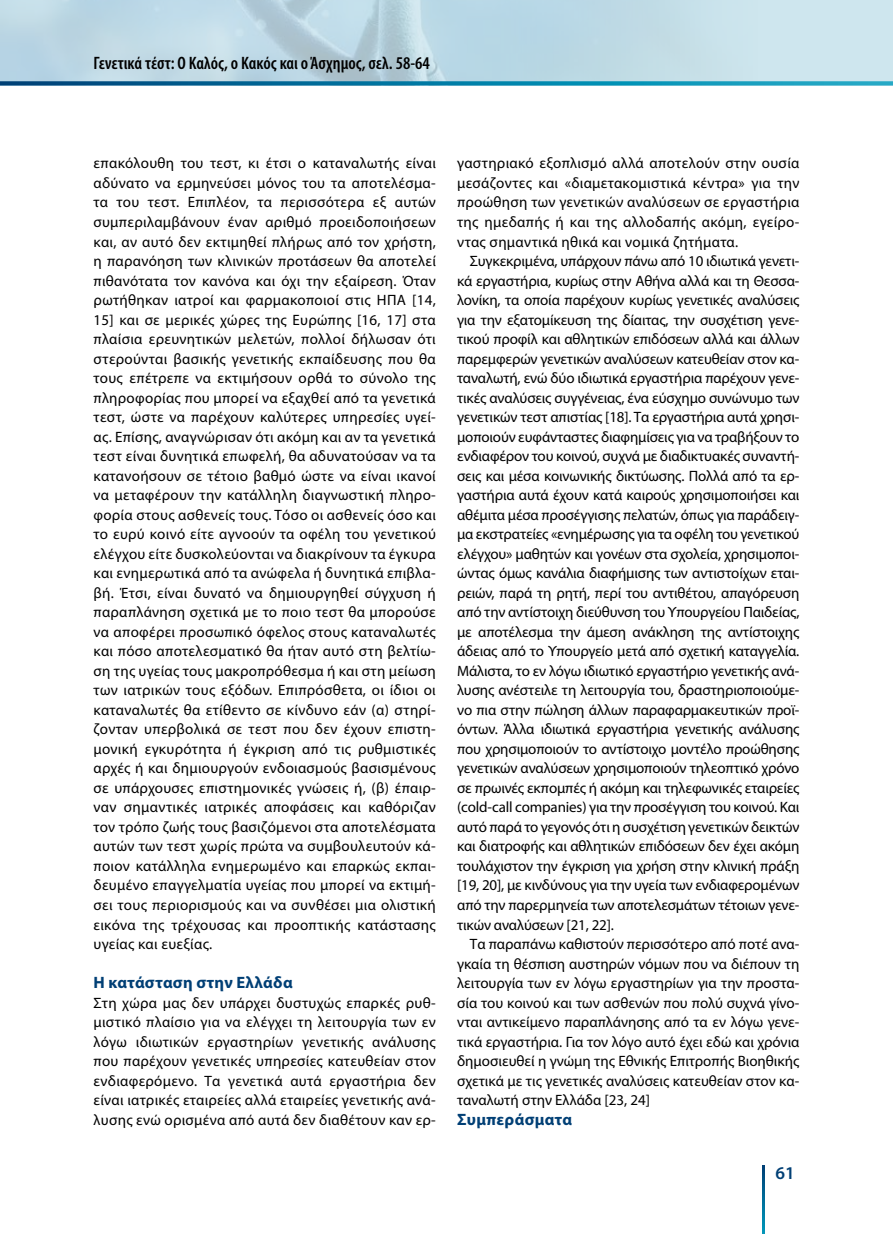
<style>
.page{position:relative;width:893px;height:1234px;background:#fff}
.page>*{position:absolute;margin:0;border:0;box-sizing:border-box;transform-origin:0 0}
.t1{font:600 condensed 18px "Myriad Pro";color:#000}
.t2{font:600 18px "Myriad Pro";color:#003f75}
.t3{font:700 16.5px "Myriad Pro";letter-spacing:.02em;color:#003f75}
.t4{font:15px/19.5px "Myriad Pro";letter-spacing:.015em;color:#000;text-align:justify}
</style>
<div class="page">
<svg style="left:0;top:0;width:893px;height:81px;background:#bfdae5"></svg>
<svg style="left:0;top:81px;width:893px;height:4px;background:#1380a7"></svg>
<svg style="left:762px;top:1165px;width:2px;height:68px"></svg>
<p class="t1" style="left:94px;top:52px;width:338px">Γενετικά τέστ: Ο Καλός, ο Κακός και ο Άσχημος, σελ. 58-64</p>
<p class="t4" style="left:94px;top:153px;width:344px">επακόλουθη του τεστ, κι έτσι ο καταναλωτής είναι αδύνατο να ερμηνεύσει μόνος του τα αποτελέσμα&shy;τα του τεστ. Επιπλέον, τα περισσότερα εξ αυτών συμπεριλαμβάνουν έναν αριθμό προειδοποιήσεων και, αν αυτό δεν εκτιμηθεί πλήρως από τον χρήστη, η παρανόηση των κλινικών προτάσεων θα αποτελεί πιθανότατα τον κανόνα και όχι την εξαίρεση. Όταν ρωτήθηκαν ιατροί και φαρμακοποιοί στις ΗΠΑ [14, 15] και σε μερικές χώρες της Ευρώπης [16, 17] στα πλαίσια ερευνητικών μελετών, πολλοί δήλωσαν ότι στερούνται βασικής γενετικής εκπαίδευσης που θα τους επέτρεπε να εκτιμήσουν ορθά το σύνολο της πληροφορίας που μπορεί να εξαχθεί από τα γενετικά τεστ, ώστε να παρέχουν καλύτερες υπηρεσίες υγεί&shy;ας. Επίσης, αναγνώρισαν ότι ακόμη και αν τα γενετικά τεστ είναι δυνητικά επωφελή, θα αδυνατούσαν να τα κατανοήσουν σε τέτοιο βαθμό ώστε να είναι ικανοί να μεταφέρουν την κατάλληλη διαγνωστική πληρο&shy;φορία στους ασθενείς τους. Τόσο οι ασθενείς όσο και το ευρύ κοινό είτε αγνοούν τα οφέλη του γενετικού ελέγχου είτε δυσκολεύονται να διακρίνουν τα έγκυρα και ενημερωτικά από τα ανώφελα ή δυνητικά επιβλα&shy;βή. Έτσι, είναι δυνατό να δημιουργηθεί σύγχυση ή παραπλάνηση σχετικά με το ποιο τεστ θα μπορούσε να αποφέρει προσωπικό όφελος στους καταναλωτές και πόσο αποτελεσματικό θα ήταν αυτό στη βελτίω&shy;ση της υγείας τους μακροπρόθεσμα ή και στη μείωση των ιατρικών τους εξόδων. Επιπρόσθετα, οι ίδιοι οι καταναλωτές θα ετίθεντο σε κίνδυνο εάν (α) στηρί&shy;ζονταν υπερβολικά σε τεστ που δεν έχουν επιστη&shy;μονική εγκυρότητα ή έγκριση από τις ρυθμιστικές αρχές ή και δημιουργούν ενδοιασμούς βασισμένους σε υπάρχουσες επιστημονικές γνώσεις ή, (β) έπαιρ&shy;ναν σημαντικές ιατρικές αποφάσεις και καθόριζαν τον τρόπο ζωής τους βασιζόμενοι στα αποτελέσματα αυτών των τεστ χωρίς πρώτα να συμβουλευτούν κά&shy;ποιον κατάλληλα ενημερωμένο και επαρκώς εκπαι&shy;δευμένο επαγγελματία υγείας που μπορεί να εκτιμή&shy;σει τους περιορισμούς και να συνθέσει μια ολιστική εικόνα της τρέχουσας και προοπτικής κατάστασης υγείας και ευεξίας.</p>
<p class="t3" style="left:94px;top:971px;width:201px">Η κατάσταση στην Ελλάδα</p>
<p class="t4" style="left:94px;top:992px;width:344px">Στη χώρα μας δεν υπάρχει δυστυχώς επαρκές ρυθ&shy;μιστικό πλαίσιο για να ελέγχει τη λειτουργία των εν λόγω ιδιωτικών εργαστηρίων γενετικής ανάλυσης που παρέχουν γενετικές υπηρεσίες κατευθείαν στον ενδιαφερόμενο. Τα γενετικά αυτά εργαστήρια δεν είναι ιατρικές εταιρείες αλλά εταιρείες γενετικής ανά&shy;λυσης ενώ ορισμένα από αυτά δεν διαθέτουν καν ερ-</p>
<p class="t4" style="left:457px;top:153px;width:344px">γαστηριακό εξοπλισμό αλλά αποτελούν στην ουσία μεσάζοντες και «διαμετακομιστικά κέντρα» για την προώθηση των γενετικών αναλύσεων σε εργαστήρια της ημεδαπής ή και της αλλοδαπής ακόμη, εγείρο&shy;ντας σημαντικά ηθικά και νομικά ζητήματα.</p>
<p class="t4" style="left:457px;top:251px;width:344px;text-indent:13px">Συγκεκριμένα, υπάρχουν πάνω από 10 ιδιωτικά γενετι&shy;κά εργαστήρια, κυρίως στην Αθήνα αλλά και τη Θεσσα&shy;λονίκη, τα οποία παρέχουν κυρίως γενετικές αναλύσεις για την εξατομίκευση της δίαιτας, την συσχέτιση γενε&shy;τικού προφίλ και αθλητικών επιδόσεων αλλά και άλλων παρεμφερών γενετικών αναλύσεων κατευθείαν στον κα&shy;ταναλωτή, ενώ δύο ιδιωτικά εργαστήρια παρέχουν γενε&shy;τικές αναλύσεις συγγένειας, ένα εύσχημο συνώνυμο των γενετικών τεστ απιστίας [18]. Τα εργαστήρια αυτά χρησι&shy;μοποιούν ευφάνταστες διαφημίσεις για να τραβήξουν το ενδιαφέρον του κοινού, συχνά με διαδικτυακές συναντή&shy;σεις και μέσα κοινωνικής δικτύωσης. Πολλά από τα ερ&shy;γαστήρια αυτά έχουν κατά καιρούς χρησιμοποιήσει και αθέμιτα μέσα προσέγγισης πελατών, όπως για παράδειγ&shy;μα εκστρατείες «ενημέρωσης για τα οφέλη του γενετικού ελέγχου» μαθητών και γονέων στα σχολεία, χρησιμοποι&shy;ώντας όμως κανάλια διαφήμισης των αντιστοίχων εται&shy;ρειών, παρά τη ρητή, περί του αντιθέτου, απαγόρευση από την αντίστοιχη διεύθυνση του Υπουργείου Παιδείας, με αποτέλεσμα την άμεση ανάκληση της αντίστοιχης άδειας από το Υπουργείο μετά από σχετική καταγγελία.<br>Μάλιστα, το εν λόγω ιδιωτικό εργαστήριο γενετικής ανά&shy;λυσης ανέστειλε τη λειτουργία του, δραστηριοποιούμε&shy;νο πια στην πώληση άλλων παραφαρμακευτικών προϊ&shy;όντων. Άλλα ιδιωτικά εργαστήρια γενετικής ανάλυσης που χρησιμοποιούν το αντίστοιχο μοντέλο προώθησης γενετικών αναλύσεων χρησιμοποιούν τηλεοπτικό χρόνο σε πρωινές εκπομπές ή ακόμη και τηλεφωνικές εταιρείες (cold-call companies) για την προσέγγιση του κοινού. Και αυτό παρά το γεγονός ότι η συσχέτιση γενετικών δεικτών και διατροφής και αθλητικών επιδόσεων δεν έχει ακόμη τουλάχιστον την έγκριση για χρήση στην κλινική πράξη [19, 20], με κινδύνους για την υγεία των ενδιαφερομένων από την παρερμηνεία των αποτελεσμάτων τέτοιων γενε&shy;τικών αναλύσεων [21, 22].</p>
<p class="t4" style="left:457px;top:933px;width:344px;text-indent:13px">Τα παραπάνω καθιστούν περισσότερο από ποτέ ανα&shy;γκαία τη θέσπιση αυστηρών νόμων που να διέπουν τη λειτουργία των εν λόγω εργαστηρίων για την προστα&shy;σία του κοινού και των ασθενών που πολύ συχνά γίνο&shy;νται αντικείμενο παραπλάνησης από τα εν λόγω γενε&shy;τικά εργαστήρια. Για τον λόγο αυτό έχει εδώ και χρόνια δημοσιευθεί η γνώμη της Εθνικής Επιτροπής Βιοηθικής σχετικά με τις γενετικές αναλύσεις κατευθείαν στον κα&shy;ταναλωτή στην Ελλάδα [23, 24]</p>
<p class="t3" style="left:457px;top:1107px;width:116px">Συμπεράσματα</p>
<p class="t2" style="left:776px;top:1161px;width:21px">61</p>
</div>
